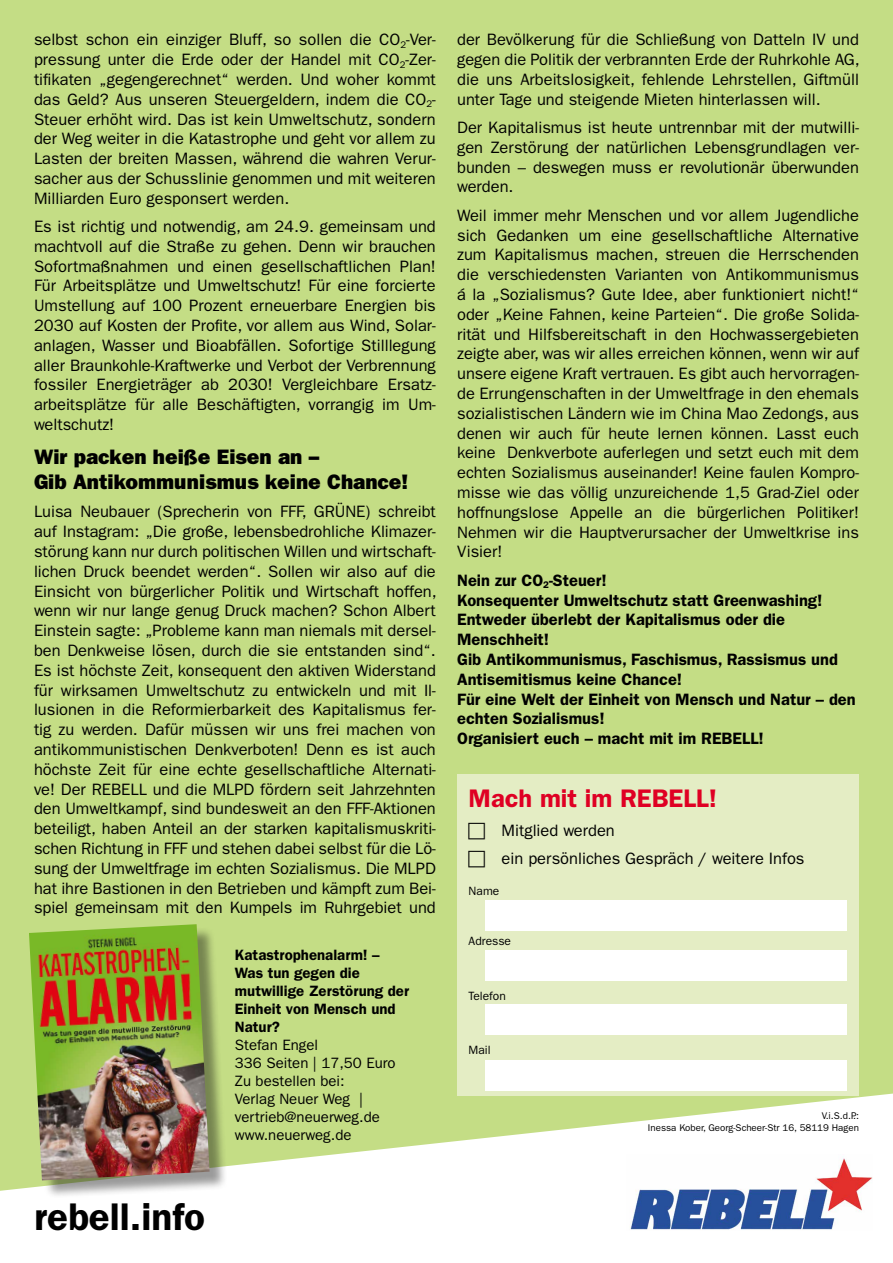
<style>
.page{position:relative;width:893px;height:1263px;background:#fff}
.page>*{position:absolute;margin:0;border:0;box-sizing:border-box;transform-origin:0 0}
.t1{font:600 38.7px "ITC Franklin Gothic Std";color:#000}
.t2{font:600 25.5px "ITC Franklin Gothic Std";color:#df0023}
.t3{font:21px/25.2px "ITC Franklin Gothic Std Hvy";color:#000}
.t4{font:16.5px/19.8px "ITC Franklin Gothic Std";color:#000;text-align:justify}
.t5{font:600 16.5px/19.8px "ITC Franklin Gothic Std";color:#000}
.t6{font:15px/18px "ITC Franklin Gothic Std";color:#000}
.t7{font:600 15px/18px "ITC Franklin Gothic Std";color:#000}
.t8{font:12px "ITC Franklin Gothic Std";color:#000}
.t9{font:9.75px/11.7px "ITC Franklin Gothic Std";color:#000;text-align:right}
</style>
<div class="page">
<div style="left:0;top:0;width:893px;height:1191px;background:#c4dd85"></div>
<img style="left:626px;top:1154px;width:247px;height:76px">
<div style="left:32px;top:927px;width:196px;height:271px;background:#000;opacity:.4"></div>
<img style="left:29px;top:924px;width:181px;height:256px">
<div style="left:457px;top:774px;width:402px;height:322px;background:#e4edc4"></div>
<div style="left:485px;top:900px;width:362px;height:31px;background:#fff"></div>
<div style="left:485px;top:950px;width:362px;height:31px;background:#fff"></div>
<div style="left:485px;top:1005px;width:362px;height:30px;background:#fff"></div>
<div style="left:485px;top:1060px;width:362px;height:30px;background:#fff"></div>
<p class="t4" style="left:34px;top:30px;width:403px">selbst schon ein einziger Bluff, so sollen die CO<sub>2</sub>-Ver&shy;pressung unter die Erde oder der Handel mit CO<sub>2</sub>-Zer&shy;tifikaten „gegengerechnet“ werden. Und woher kommt das Geld? Aus unseren Steuergeldern, indem die CO<sub>2</sub>- Steuer erhöht wird. Das ist kein Umweltschutz, sondern der Weg weiter in die Katastrophe und geht vor allem zu Lasten der breiten Massen, während die wahren Verur&shy;sacher aus der Schusslinie genommen und mit weiteren Milliarden Euro gesponsert werden.</p>
<p class="t4" style="left:34px;top:217px;width:403px">Es ist richtig und notwendig, am 24.9. gemeinsam und machtvoll auf die Straße zu gehen. Denn wir brauchen Sofortmaßnahmen und einen gesellschaftlichen Plan!<br>Für Arbeitsplätze und Umweltschutz! Für eine forcierte Umstellung auf 100 Prozent erneuerbare Energien bis 2030 auf Kosten der Profite, vor allem aus Wind, Solar&shy;anlagen, Wasser und Bioabfällen. Sofortige Stilllegung aller Braunkohle-Kraftwerke und Verbot der Verbrennung fossiler Energieträger ab 2030! Vergleichbare Ersatz&shy;arbeitsplätze für alle Beschäftigten, vorrangig im Um&shy;weltschutz!</p>
<p class="t3" style="left:34px;top:444px;width:376px">Wir packen heiße Eisen an –<br>Gib Antikommunismus keine Chance!</p>
<p class="t4" style="left:34px;top:502px;width:404px">Luisa Neubauer (Sprecherin von FFF, GRÜNE) schreibt auf Instagram: „Die große, lebensbedrohliche Klimazer&shy;störung kann nur durch politischen Willen und wirtschaft&shy;lichen Druck beendet werden“. Sollen wir also auf die Einsicht von bürgerlicher Politik und Wirtschaft hoffen, wenn wir nur lange genug Druck machen? Schon Albert Einstein sagte: „Probleme kann man niemals mit dersel&shy;ben Denkweise lösen, durch die sie entstanden sind“.<br>Es ist höchste Zeit, konsequent den aktiven Widerstand für wirksamen Umweltschutz zu entwickeln und mit Il&shy;lusionen in die Reformierbarkeit des Kapitalismus fer&shy;tig zu werden. Dafür müssen wir uns frei machen von antikommunistischen Denkverboten! Denn es ist auch höchste Zeit für eine echte gesellschaftliche Alternati&shy;ve! Der REBELL und die MLPD fördern seit Jahrzehnten den Umweltkampf, sind bundesweit an den FFF-Aktionen beteiligt, haben Anteil an der starken kapitalismuskriti&shy;schen Richtung in FFF und stehen dabei selbst für die Lö&shy;sung der Umweltfrage im echten Sozialismus. Die MLPD hat ihre Bastionen in den Betrieben und kämpft zum Bei&shy;spiel gemeinsam mit den Kumpels im Ruhrgebiet und</p>
<p class="t7" style="left:235px;top:946px;width:176px">Katastrophenalarm! –<br>Was tun gegen die mutwillige Zerstörung der<br>Einheit von Mensch und<br>Natur?</p>
<p class="t6" style="left:235px;top:1036px;width:162px">Stefan Engel<br>336 Seiten | 17,50 Euro<br>Zu bestellen bei:<br>Verlag Neuer Weg | vertrieb@neuerweg.de www.neuerweg.de</p>
<p class="t4" style="left:457px;top:30px;width:404px">der Bevölkerung für die Schließung von Datteln IV und gegen die Politik der verbrannten Erde der Ruhrkohle AG, die uns Arbeitslosigkeit, fehlende Lehrstellen, Giftmüll unter Tage und steigende Mieten hinterlassen will.</p>
<p class="t4" style="left:457px;top:118px;width:403px">Der Kapitalismus ist heute untrennbar mit der mutwilli&shy;gen Zerstörung der natürlichen Lebensgrundlagen ver&shy;bunden – deswegen muss er revolutionär überwunden werden.</p>
<p class="t4" style="left:457px;top:205px;width:403px">Weil immer mehr Menschen und vor allem Jugendliche sich Gedanken um eine gesellschaftliche Alternative zum Kapitalismus machen, streuen die Herrschenden die verschiedensten Varianten von Antikommunismus á la „Sozialismus? Gute Idee, aber funktioniert nicht!“ oder „Keine Fahnen, keine Parteien“. Die große Solida&shy;rität und Hilfsbereitschaft in den Hochwassergebieten zeigte aber, was wir alles erreichen können, wenn wir auf unsere eigene Kraft vertrauen. Es gibt auch hervorragen&shy;de Errungenschaften in der Umweltfrage in den ehemals sozialistischen Ländern wie im China Mao Zedongs, aus denen wir auch für heute lernen können. Lasst euch keine Denkverbote auferlegen und setzt euch mit dem echten Sozialismus auseinander! Keine faulen Kompro&shy;misse wie das völlig unzureichende 1,5 Grad-Ziel oder hoffnungslose Appelle an die bürgerlichen Politiker!<br>Nehmen wir die Hauptverursacher der Umweltkrise ins Visier!</p>
<p class="t5" style="left:457px;top:570px;width:400px">Nein zur CO<sub>2</sub>-Steuer!<br>Konsequenter Umweltschutz statt Greenwashing!<br>Entweder überlebt der Kapitalismus oder die Menschheit!<br>Gib Antikommunismus, Faschismus, Rassismus und Antisemitismus keine Chance!<br>Für eine Welt der Einheit von Mensch und Natur – den echten Sozialismus!<br>Organisiert euch – macht mit im REBELL!</p>
<h2 class="t2" style="left:469px;top:783px;width:250px">Mach mit im REBELL!</h2>
<p class="t4" style="left:502px;top:816px;width:304px;line-height:28.3px">Mitglied werden<br>ein persönliches Gespräch / weitere Infos</p>
<p class="t8" style="left:469px;top:884px;width:32px">Name</p>
<p class="t8" style="left:469px;top:934px;width:44px">Adresse</p>
<p class="t8" style="left:469px;top:989px;width:39px">Telefon</p>
<p class="t8" style="left:469px;top:1043px;width:24px">Mail</p>
<p class="t9" style="left:648px;top:1110px;width:212px">V.i.S.d.P.:<br>Inessa Kober, Georg-Scheer-Str 16, 58119 Hagen</p>
<h1 class="t1" style="left:34px;top:1194px;width:172px">rebell.info</h1>
</div>
